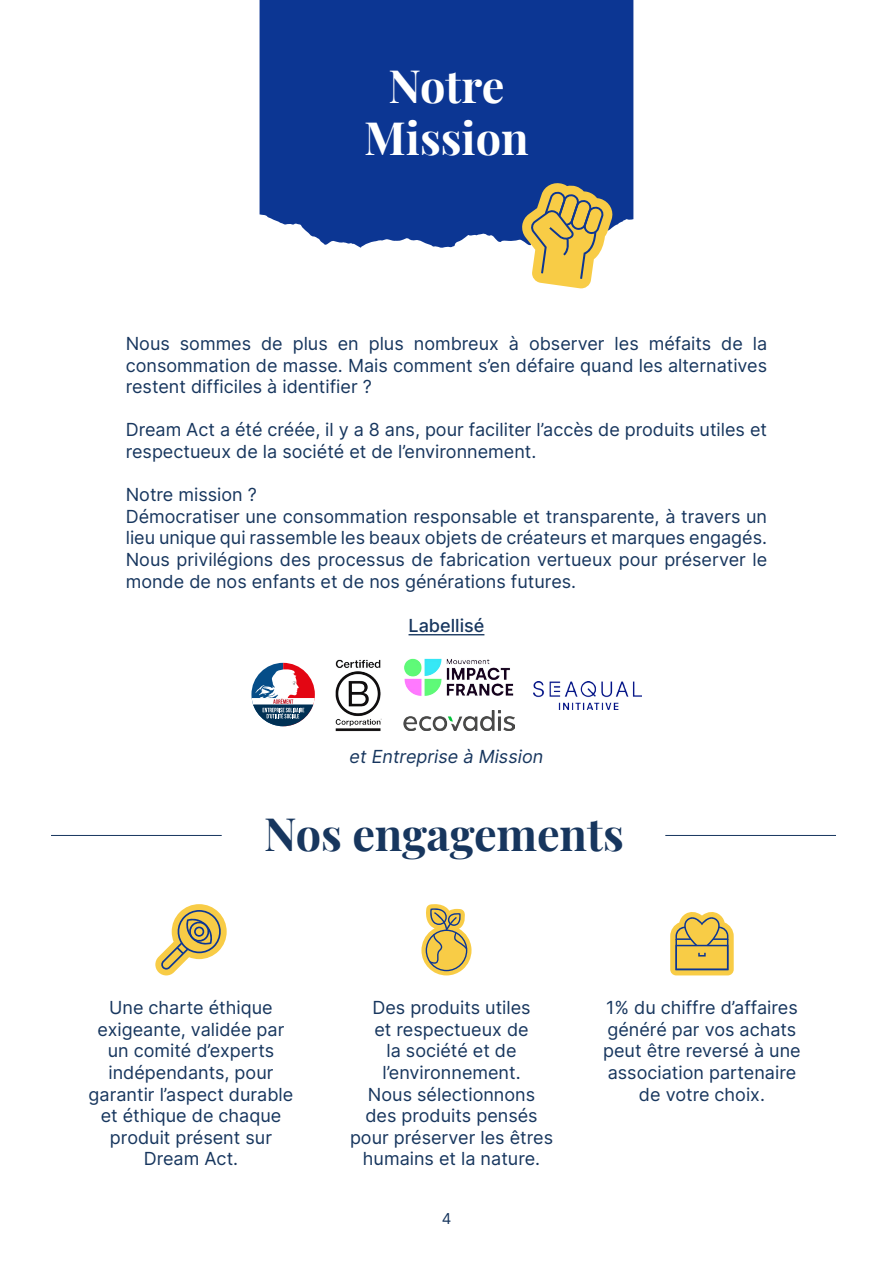
<style>
.page{position:relative;width:893px;height:1263px;background:#fff}
.page>*{position:absolute;margin:0;border:0;box-sizing:border-box;transform-origin:0 0}
.t1{font:700 45px "Playfair Display";letter-spacing:-.005em;color:#17365e}
.t2{font:700 45px/52.5px "Playfair Display";color:#fff;text-align:center}
.t3{font:18px/21.6px "Inter";color:#17365e;text-align:center}
.t4{font:15px "Inter";color:#17365e}
</style>
<div class="page">
<div style="left:260px;top:0;width:373px;height:248px;background:#0c3693"></div>
<svg style="left:522px;top:181px;width:92px;height:108px"></svg>
<svg style="left:155px;top:904px;width:72px;height:71px"></svg>
<svg style="left:421px;top:904px;width:50px;height:71px"></svg>
<svg style="left:670px;top:912px;width:64px;height:63px;background:#d9bd62"></svg>
<hr style="left:51px;top:835px;width:171px;height:1px;background:#17365e">
<hr style="left:665px;top:835px;width:171px;height:1px;background:#17365e">
<hr style="left:409px;top:634px;width:75px;height:1px;background:#17365e">
<svg style="left:251px;top:663px;width:64px;height:63px"></svg>
<img style="left:404px;top:659px;width:110px;height:37px">
<img style="left:403px;top:710px;width:111px;height:20px">
<img style="left:335px;top:659px;width:47px;height:73px">
<img style="left:533px;top:682px;width:108px;height:28px">
<h1 class="t2" style="left:364px;top:56px;width:166px">Notre<br>Mission</h1>
<p class="t3" style="left:126px;top:332px;width:643px;text-align:justify">Nous sommes de plus en plus nombreux à observer les méfaits de la consommation de masse. Mais comment s’en défaire quand les alternatives restent difficiles à identifier ?</p>
<p class="t3" style="left:126px;top:419px;width:643px;text-align:left">Dream Act a été créée, il y a 8 ans, pour faciliter l’accès de produits utiles et respectueux de la société et de l’environnement.</p>
<p class="t3" style="left:126px;top:483px;width:643px;text-align:left">Notre mission ?<br>Démocratiser une consommation responsable et transparente, à travers un lieu unique qui rassemble les beaux objets de créateurs et marques engagés.<br>Nous privilégions des processus de fabrication vertueux pour préserver le monde de nos enfants et de nos générations futures.</p>
<p class="t3" style="left:409px;top:614px;width:77px">Labellisé</p>
<p class="t3" style="left:350px;top:745px;width:195px">et Entreprise à Mission</p>
<h1 class="t1" style="left:264px;top:798px;width:361px">Nos engagements</h1>
<p class="t3" style="left:89px;top:996px;width:206px">Une charte éthique exigeante, validée par un comité d’experts indépendants, pour garantir l’aspect durable et éthique de chaque produit présent sur<br>Dream Act.</p>
<p class="t3" style="left:350px;top:996px;width:205px">Des produits utiles<br>et respectueux de<br>la société et de l’environnement.<br>Nous sélectionnons<br>des produits pensés pour préserver les êtres humains et la nature.</p>
<p class="t4" style="left:442px;top:1207px;width:11px">4</p>
<p class="t3" style="left:603px;top:996px;width:199px">1% du chiffre d’affaires généré par vos achats peut être reversé à une association partenaire de votre choix.</p>
</div>
